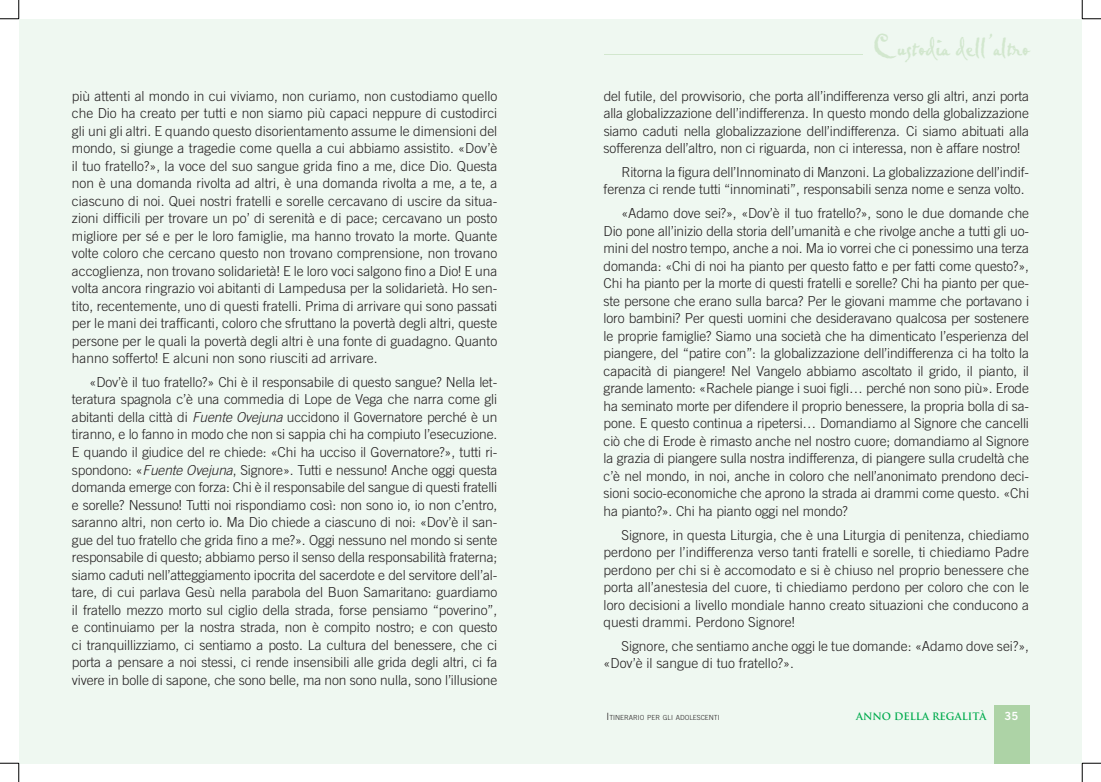
<style>
.page{position:relative;width:1101px;height:782px;background:#fff}
.page>*{position:absolute;margin:0;border:0;box-sizing:border-box;transform-origin:0 0}
.t1{font:31.25px "Pablo LET Plain 10";color:#d2e7ce}
.t2{font:300 13.75px/17.5px "Trade Gothic";letter-spacing:-.01em;color:#231f20;text-align:justify}
.t3{font:11.25px "Trade Gothic Bold Two";color:#fff}
.t4{font:700 10px "Trajan";color:#00ab4d}
.t5{font:300 7px "Trade Gothic";color:#231f20}
.s1{font-style:italic}
.s2{font-size:10px}
</style>
<div class="page">
<div style="left:550px;top:19px;width:532px;height:744px;background:#eff8f1"></div>
<div style="left:993px;top:705px;width:36px;height:58px;background:#add3a6"></div>
<hr style="left:603px;top:54px;width:259px;height:1px;background:#d2e7ce">
<div style="left:19px;top:19px;width:531px;height:744px;background:#eff8f1"></div>
<svg style="left:0;top:0;width:20px;height:20px"></svg>
<svg style="left:0;top:762px;width:20px;height:20px"></svg>
<svg style="left:1081px;top:0;width:19px;height:20px"></svg>
<svg style="left:1081px;top:762px;width:19px;height:20px"></svg>
<p class="t2" style="left:72px;top:87px;width:427px">più attenti al mondo in cui viviamo, non curiamo, non custodiamo quello che Dio ha creato per tutti e non siamo più capaci neppure di custodirci gli uni gli altri. E quando questo disorientamento assume le dimensioni del mondo, si giunge a tragedie come quella a cui abbiamo assistito. «Dov’è il tuo fratello?», la voce del suo sangue grida fino a me, dice Dio. Questa non è una domanda rivolta ad altri, è una domanda rivolta a me, a te, a ciascuno di noi. Quei nostri fratelli e sorelle cercavano di uscire da situa&shy;zioni difficili per trovare un po’ di serenità e di pace; cercavano un posto migliore per sé e per le loro famiglie, ma hanno trovato la morte. Quante volte coloro che cercano questo non trovano comprensione, non trovano accoglienza, non trovano solidarietà! E le loro voci salgono fino a Dio! E una volta ancora ringrazio voi abitanti di Lampedusa per la solidarietà. Ho sen&shy;tito, recentemente, uno di questi fratelli. Prima di arrivare qui sono passati per le mani dei trafficanti, coloro che sfruttano la povertà degli altri, queste persone per le quali la povertà degli altri è una fonte di guadagno. Quanto hanno sofferto! E alcuni non sono riusciti ad arrivare.</p>
<p class="t2" style="left:72px;top:373px;width:427px;text-indent:18px">«Dov’è il tuo fratello?» Chi è il responsabile di questo sangue? Nella let&shy;teratura spagnola c’è una commedia di Lope de Vega che narra come gli abitanti della città di <span class="s1">Fuente Ovejuna</span> uccidono il Governatore perché è un tiranno, e lo fanno in modo che non si sappia chi ha compiuto l’esecuzione.<br>E quando il giudice del re chiede: «Chi ha ucciso il Governatore?», tutti ri&shy;spondono: «<span class="s1">Fuente Ovejuna</span>, Signore». Tutti e nessuno! Anche oggi questa domanda emerge con forza: Chi è il responsabile del sangue di questi fratelli e sorelle? Nessuno! Tutti noi rispondiamo così: non sono io, io non c’entro, saranno altri, non certo io. Ma Dio chiede a ciascuno di noi: «Dov’è il san&shy;gue del tuo fratello che grida fino a me?». Oggi nessuno nel mondo si sente responsabile di questo; abbiamo perso il senso della responsabilità fraterna; siamo caduti nell’atteggiamento ipocrita del sacerdote e del servitore dell’al&shy;tare, di cui parlava Gesù nella parabola del Buon Samaritano: guardiamo il fratello mezzo morto sul ciglio della strada, forse pensiamo “poverino”, e continuiamo per la nostra strada, non è compito nostro; e con questo ci tranquillizziamo, ci sentiamo a posto. La cultura del benessere, che ci porta a pensare a noi stessi, ci rende insensibili alle grida degli altri, ci fa vivere in bolle di sapone, che sono belle, ma non sono nulla, sono l’illusione</p>
<h1 class="t1" style="left:872px;top:26px;width:158px">Custodia dell’altro</h1>
<p class="t2" style="left:603px;top:87px;width:427px">del futile, del provvisorio, che porta all’indifferenza verso gli altri, anzi porta alla globalizzazione dell’indifferenza. In questo mondo della globalizzazione siamo caduti nella globalizzazione dell’indifferenza. Ci siamo abituati alla sofferenza dell’altro, non ci riguarda, non ci interessa, non è affare nostro!</p>
<p class="t2" style="left:603px;top:163px;width:427px;text-indent:18px">Ritorna la figura dell’Innominato di Manzoni. La globalizzazione dell’indif&shy;ferenza ci rende tutti “innominati”, responsabili senza nome e senza volto.</p>
<p class="t2" style="left:603px;top:204px;width:427px;text-indent:18px">«Adamo dove sei?», «Dov’è il tuo fratello?», sono le due domande che Dio pone all’inizio della storia dell’umanità e che rivolge anche a tutti gli uo&shy;mini del nostro tempo, anche a noi. Ma io vorrei che ci ponessimo una terza domanda: «Chi di noi ha pianto per questo fatto e per fatti come questo?», Chi ha pianto per la morte di questi fratelli e sorelle? Chi ha pianto per que&shy;ste persone che erano sulla barca? Per le giovani mamme che portavano i loro bambini? Per questi uomini che desideravano qualcosa per sostenere le proprie famiglie? Siamo una società che ha dimenticato l’esperienza del piangere, del “patire con”: la globalizzazione dell’indifferenza ci ha tolto la capacità di piangere! Nel Vangelo abbiamo ascoltato il grido, il pianto, il grande lamento: «Rachele piange i suoi figli… perché non sono più». Erode ha seminato morte per difendere il proprio benessere, la propria bolla di sa&shy;pone. E questo continua a ripetersi… Domandiamo al Signore che cancelli ciò che di Erode è rimasto anche nel nostro cuore; domandiamo al Signore la grazia di piangere sulla nostra indifferenza, di piangere sulla crudeltà che c’è nel mondo, in noi, anche in coloro che nell’anonimato prendono deci&shy;sioni socio-economiche che aprono la strada ai drammi come questo. «Chi ha pianto?». Chi ha pianto oggi nel mondo?</p>
<p class="t2" style="left:603px;top:526px;width:427px;text-indent:18px">Signore, in questa Liturgia, che è una Liturgia di penitenza, chiediamo perdono per l’indifferenza verso tanti fratelli e sorelle, ti chiediamo Padre perdono per chi si è accomodato e si è chiuso nel proprio benessere che porta all’anestesia del cuore, ti chiediamo perdono per coloro che con le loro decisioni a livello mondiale hanno creato situazioni che conducono a questi drammi. Perdono Signore!</p>
<p class="t2" style="left:603px;top:637px;width:427px;text-indent:18px">Signore, che sentiamo anche oggi le tue domande: «Adamo dove sei?», «Dov’è il sangue di tuo fratello?».</p>
<p class="t5" style="left:606px;top:713px;width:115px"><span class="s2">I</span>TINERARIO PER GLI ADOLESCENTI</p>
<p class="t4" style="left:856px;top:710px;width:132px">ANNO DELLA REGALITà</p>
<p class="t3" style="left:1004px;top:709px;width:15px">35</p>
</div>
